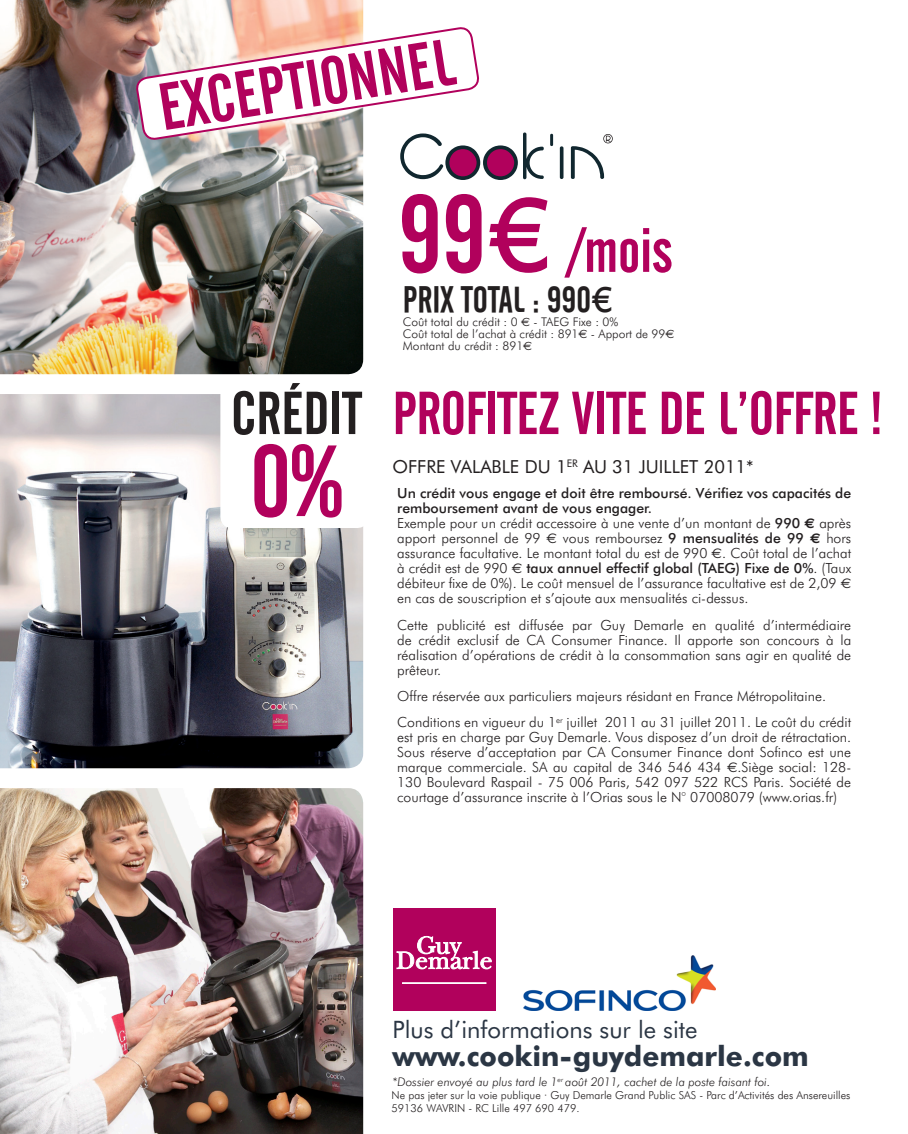
<style>
.page{position:relative;width:908px;height:1134px;background:#fff}
.page>*{position:absolute;margin:0;border:0;box-sizing:border-box;transform-origin:0 0}
.t1{font:100px "Cafeta";color:#b1015c}
.t2{font:66px "Cafeta";color:#b1015c}
.t3{font:62px "Cafeta";color:#b1015c}
.t4{font:60px "Cafeta";letter-spacing:-.01em;color:#b1015c}
.t5{font:60px "Cafeta";color:#231f20}
.t6{font:36px "Cafeta";color:#231f20}
.t7{font:700 28px "Futura BT";color:#2b3644}
.t8{font:24px "Futura BT";color:#2b3644}
.t9{font:18px "Futura BT";color:#231f20}
.t10{font:300 14px/15px "Futura BT";color:#231f20;text-align:justify}
.t11{font:500 14px/15px "Futura BT";color:#231f20}
.t12{font:300 12px "Futura BT";color:#231f20}
.t13{font:italic 300 12px "Futura BT";color:#231f20}
.t14{font:300 11px/13.2px "Futura BT";color:#231f20}
.s1{font-size:108px}
.s2{font-family:"Gill Sans";font-size:108px}
.s3{font-family:"Gill Sans"}
.s4{font-family:"Euro Sans";font-weight:400}
.s5{font-weight:500}
.s6{font-family:"Euro Sans";font-weight:700}
</style>
<div class="page">
<img style="left:0;top:394px;width:363px;height:374px">
<img style="left:0;top:0;width:363px;height:374px">
<img style="left:0;top:788px;width:363px;height:346px">
<img style="left:523px;top:956px;width:192px;height:55px">
<div style="left:393px;top:909px;width:102px;height:102px;background:#b1015c"></div>
<svg style="left:396px;top:936px;width:95px;height:33px"></svg>
<div style="left:402px;top:982px;width:84px;height:2px;background:#fff;border:1px solid #fff"></div>
<svg style="left:550px;top:134px;width:3px;height:12px"></svg>
<svg style="left:559px;top:146px;width:4px;height:33px"></svg>
<svg style="left:570px;top:134px;width:42px;height:45px"></svg>
<div style="left:220px;top:384px;width:148px;height:144px;background:#fff;border-radius:11px"></div>
<svg style="left:135px;top:132px;width:408px;height:48px"></svg>
<svg style="left:135px;top:12px;width:344px;height:143px"></svg>
<p class="t2" style="left:153px;top:72px;width:299px;rotate:-9deg">EXCEPTIONNEL</p>
<p class="t5" style="left:231px;top:380px;width:132px">CRÉDIT</p>
<p class="t1" style="left:250px;top:426px;width:94px">0%</p>
<p class="t3" style="left:398px;top:216px;width:275px"><span class="s1">99</span><span class="s2">€</span> /mois</p>
<p class="t6" style="left:403px;top:279px;width:211px">PRIX TOTAL : 990<span class="s3">€</span></p>
<p class="t12" style="left:403px;top:315px;width:217px">Coût total du crédit : 0 <span class="s4">€</span> - TAEG Fixe : 0%</p>
<p class="t12" style="left:403px;top:327px;width:273px">Coût total de l’achat à crédit : 891<span class="s4">€</span> - Apport de 99<span class="s4">€</span></p>
<p class="t12" style="left:403px;top:339px;width:131px">Montant du crédit : 891<span class="s4">€</span></p>
<p class="t4" style="left:392px;top:380px;width:491px">PROFITEZ VITE DE L’OFFRE !</p>
<p class="t9" style="left:392px;top:456px;width:362px">OFFRE VALABLE DU 1<sup>ER</sup> AU 31 JUILLET 2011*</p>
<p class="t11" style="left:397px;top:486px;width:455px">Un crédit vous engage et doit être remboursé. Vérifiez vos capacités de remboursement avant de vous engager.</p>
<p class="t10" style="left:397px;top:516px;width:455px">Exemple pour un crédit accessoire à une vente d’un montant de <span class="s5">990</span> <span class="s6">€</span> après apport personnel de 99 <span class="s4">€</span> vous remboursez <span class="s5">9 mensualités de 99</span> <span class="s6">€</span> hors assurance facultative. Le montant total du est de 990 <span class="s4">€</span>. Coût total de l’achat à crédit est de 990 <span class="s4">€</span> <span class="s5">taux annuel effectif global (TAEG) Fixe de 0%</span>. (Taux débiteur fixe de 0%). Le coût mensuel de l’assurance facultative est de 2,09 <span class="s4">€ </span>en cas de souscription et s’ajoute aux mensualités ci-dessus.</p>
<p class="t10" style="left:397px;top:617px;width:455px">Cette publicité est diffusée par Guy Demarle en qualité d’intermédiaire de crédit exclusif de CA Consumer Finance. Il apporte son concours à la réalisation d’opérations de crédit à la consommation sans agir en qualité de prêteur.</p>
<p class="t10" style="left:397px;top:688px;width:430px">Offre réservée aux particuliers majeurs résidant en France Métropolitaine.</p>
<p class="t10" style="left:397px;top:715px;width:455px">Conditions en vigueur du 1<sup>er</sup> juillet 2011 au 31 juillet 2011. Le coût du crédit est pris en charge par Guy Demarle. Vous disposez d’un droit de rétractation.<br>Sous réserve d’acceptation par CA Consumer Finance dont Sofinco est une marque commerciale. SA au capital de 346 546 434 <span class="s4">€</span>.Siège social: 128- 130 Boulevard Raspail - 75 006 Paris, 542 097 522 RCS Paris. Société de courtage d’assurance inscrite à l’Orias sous le N° 07008079 (www.orias.fr)</p>
<p class="t8" style="left:392px;top:1015px;width:306px">Plus d’informations sur le site</p>
<p class="t7" style="left:392px;top:1039px;width:417px">www.cookin-guydemarle.com</p>
<p class="t13" style="left:392px;top:1074px;width:379px">*Dossier envoyé au plus tard le 1<sup>er</sup> août 2011, cachet de la poste faisant foi.</p>
<p class="t14" style="left:391px;top:1088px;width:460px">Ne pas jeter sur la voie publique · Guy Demarle Grand Public SAS - Parc d’Activités des Ansereuilles<br>59136 WAVRIN - RC Lille 497 690 479.</p>
</div>
